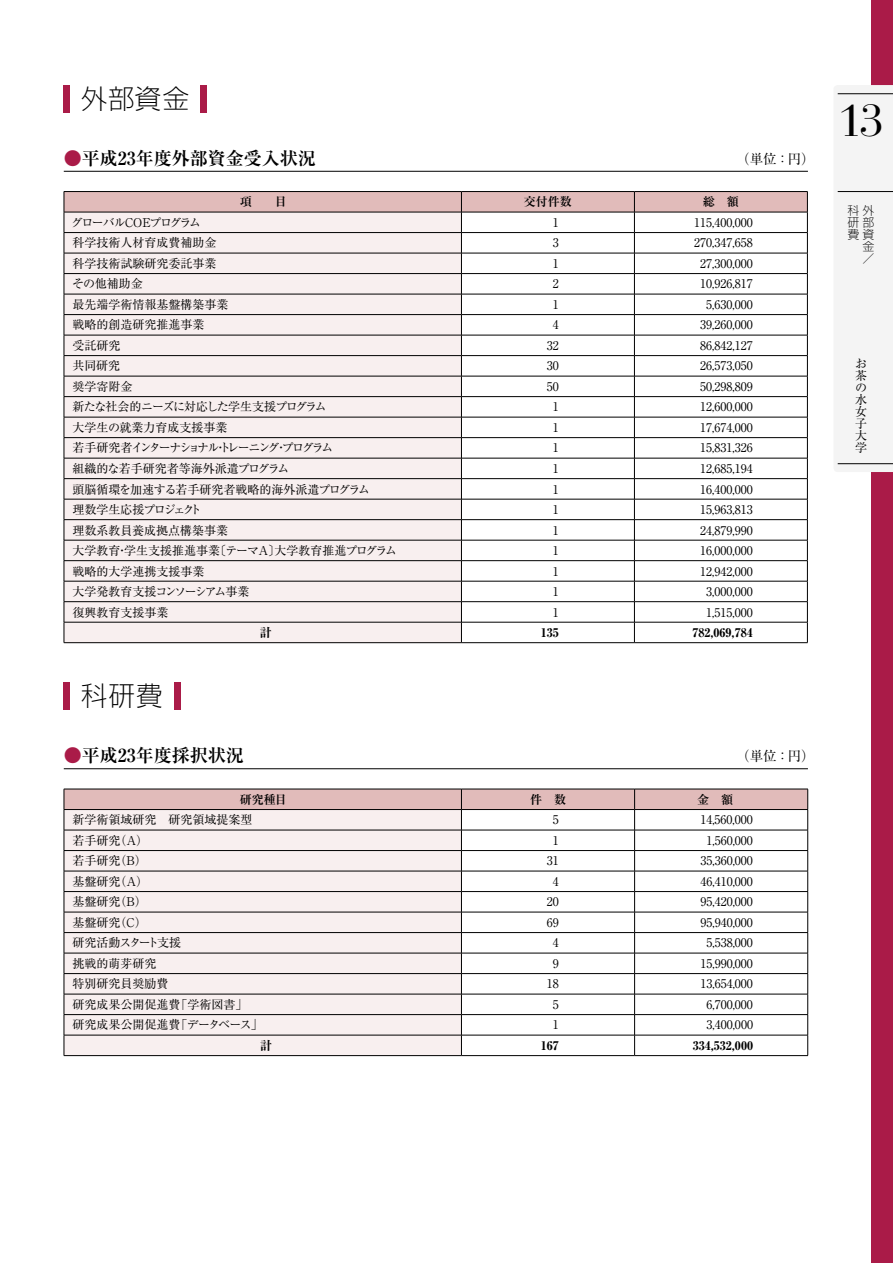
<style>
.page{position:relative;width:893px;height:1263px;background:#fff}
.page>*{position:absolute;margin:0;border:0;box-sizing:border-box;transform-origin:0 0}
.t1{font:45px "Bauer Bodoni";color:#000}
.t2{font:300 expanded 27px "Shin Go Pro";letter-spacing:.005em;color:#000}
.t3{font:700 18px "Ryumin Pro";color:#000}
.t4{font:13.5px "Ryumin Pro";color:#000}
.t5{font:12px/12px "Ryumin Pro";color:#000;text-align:justify}
.t6{font:800 12px "Ryumin Pro";color:#000}
.t7{font:12px "Ryumin Pro";letter-spacing:-.165em;color:#000}
.t8{font:12px "Ryumin Pro";letter-spacing:-.075em;color:#000}
.t9{font:700 12px "Ryumin Pro";color:#000}
.t10{font:12px "Ryumin Pro";letter-spacing:-.095em;color:#000}
.t11{font:12px "Ryumin Pro";letter-spacing:-.11em;color:#000}
.t12{font:12px "Ryumin Pro";letter-spacing:-.08em;color:#000}
.t13{font:12px "Ryumin Pro";letter-spacing:-.085em;color:#000}
.t14{font:300 expanded 12px/12px "Shin Go Pro";color:#000;text-align:right}
.s1{color:#aa1b48}
</style>
<div class="page">
<div style="left:872px;top:0;width:21px;height:1263px;background:#aa1b48"></div>
<div style="left:834px;top:85px;width:59px;height:387px;background:#f4f4f4"></div>
<hr style="left:838px;top:93px;width:55px;height:1px;background:#000">
<hr style="left:838px;top:191px;width:55px;height:1px;background:#000">
<hr style="left:838px;top:463px;width:55px;height:1px;background:#000">
<div style="left:64px;top:85px;width:6px;height:28px;background:#aa1b48"></div>
<div style="left:64px;top:682px;width:6px;height:28px;background:#aa1b48"></div>
<div style="left:200px;top:85px;width:6px;height:28px;background:#aa1b48"></div>
<div style="left:174px;top:682px;width:7px;height:28px;background:#aa1b48"></div>
<hr style="left:64px;top:171px;width:744px;height:1px;background:#000">
<hr style="left:64px;top:768px;width:744px;height:1px;background:#000">
<hr style="left:461px;top:642px;width:173px;height:1px;background:#000">
<hr style="left:634px;top:642px;width:174px;height:1px;background:#000">
<hr style="left:64px;top:191px;width:397px;height:1px;background:#000">
<hr style="left:461px;top:191px;width:173px;height:1px;background:#000">
<hr style="left:634px;top:191px;width:174px;height:1px;background:#000">
<svg style="left:64px;top:192px;width:744px;height:450px"></svg>
<hr style="left:64px;top:642px;width:397px;height:1px;background:#000">
<hr style="left:461px;top:1055px;width:174px;height:1px;background:#000">
<hr style="left:635px;top:1055px;width:173px;height:1px;background:#000">
<hr style="left:64px;top:1055px;width:397px;height:1px;background:#000">
<svg style="left:64px;top:789px;width:744px;height:266px"></svg>
<h2 class="t2" style="left:81px;top:76px;width:110px">外部資金</h2>
<h3 class="t3" style="left:64px;top:144px;width:253px"><span class="s1">●</span>平成23年度外部資金受入状況</h3>
<p class="t4" style="left:736px;top:148px;width:80px">（単位：円）</p>
<p class="t9" style="left:240px;top:192px;width:48px">項　　目</p>
<p class="t9" style="left:524px;top:192px;width:49px">交付件数</p>
<p class="t9" style="left:703px;top:192px;width:37px">総　額</p>
<p class="t11" style="left:71px;top:213px;width:131px">グローバルCOEプログラム</p>
<p class="t5" style="left:553px;top:216px;width:7px">1</p>
<p class="t5" style="left:694px;top:216px;width:60px">115,400,000</p>
<p class="t5" style="left:72px;top:236px;width:145px">科学技術人材育成費補助金</p>
<p class="t5" style="left:553px;top:236px;width:7px">3</p>
<p class="t5" style="left:694px;top:236px;width:60px">270,347,658</p>
<p class="t5" style="left:72px;top:257px;width:145px">科学技術試験研究委託事業</p>
<p class="t5" style="left:553px;top:257px;width:7px">1</p>
<p class="t5" style="left:700px;top:257px;width:54px">27,300,000</p>
<p class="t5" style="left:72px;top:277px;width:72px">その他補助金</p>
<p class="t5" style="left:553px;top:277px;width:7px">2</p>
<p class="t5" style="left:700px;top:277px;width:54px">10,926,817</p>
<p class="t5" style="left:72px;top:298px;width:157px">最先端学術情報基盤構築事業</p>
<p class="t5" style="left:553px;top:298px;width:7px">1</p>
<p class="t5" style="left:706px;top:298px;width:48px">5,630,000</p>
<p class="t5" style="left:72px;top:318px;width:133px">戦略的創造研究推進事業</p>
<p class="t5" style="left:553px;top:318px;width:7px">4</p>
<p class="t5" style="left:700px;top:318px;width:54px">39,260,000</p>
<p class="t5" style="left:72px;top:339px;width:49px">受託研究</p>
<p class="t5" style="left:547px;top:339px;width:13px">32</p>
<p class="t5" style="left:700px;top:339px;width:54px">86,842,127</p>
<p class="t5" style="left:72px;top:359px;width:49px">共同研究</p>
<p class="t5" style="left:547px;top:359px;width:13px">30</p>
<p class="t5" style="left:700px;top:359px;width:54px">26,573,050</p>
<p class="t5" style="left:72px;top:380px;width:61px">奨学寄附金</p>
<p class="t5" style="left:547px;top:380px;width:13px">50</p>
<p class="t5" style="left:700px;top:380px;width:54px">50,298,809</p>
<p class="t8" style="left:72px;top:397px;width:256px">新たな社会的ニーズに対応した学生支援プログラム</p>
<p class="t5" style="left:553px;top:400px;width:7px">1</p>
<p class="t5" style="left:700px;top:400px;width:54px">12,600,000</p>
<p class="t5" style="left:72px;top:421px;width:156px">大学生の就業力育成支援事業</p>
<p class="t5" style="left:553px;top:421px;width:7px">1</p>
<p class="t5" style="left:700px;top:421px;width:54px">17,674,000</p>
<p class="t7" style="left:72px;top:439px;width:263px">若手研究者インターナショナル・トレーニング・プログラム</p>
<p class="t5" style="left:553px;top:441px;width:7px">1</p>
<p class="t5" style="left:700px;top:441px;width:54px">15,831,326</p>
<p class="t5" style="left:72px;top:462px;width:218px">組織的な若手研究者等海外派遣プログラム</p>
<p class="t5" style="left:553px;top:462px;width:7px">1</p>
<p class="t5" style="left:700px;top:462px;width:54px">12,685,194</p>
<p class="t5" style="left:72px;top:482px;width:299px">頭脳循環を加速する若手研究者戦略的海外派遣プログラム</p>
<p class="t5" style="left:553px;top:482px;width:7px">1</p>
<p class="t5" style="left:700px;top:482px;width:54px">16,400,000</p>
<p class="t12" style="left:72px;top:500px;width:131px">理数学生応援プロジェクト</p>
<p class="t5" style="left:553px;top:503px;width:7px">1</p>
<p class="t5" style="left:700px;top:503px;width:54px">15,963,813</p>
<p class="t5" style="left:72px;top:523px;width:157px">理数系教員養成拠点構築事業</p>
<p class="t5" style="left:553px;top:523px;width:7px">1</p>
<p class="t5" style="left:700px;top:523px;width:54px">24,879,990</p>
<p class="t5" style="left:72px;top:544px;width:326px">大学教育・学生支援推進事業〔テーマA〕大学教育推進プログラム</p>
<p class="t5" style="left:553px;top:544px;width:7px">1</p>
<p class="t5" style="left:700px;top:544px;width:54px">16,000,000</p>
<p class="t5" style="left:72px;top:564px;width:133px">戦略的大学連携支援事業</p>
<p class="t5" style="left:553px;top:564px;width:7px">1</p>
<p class="t5" style="left:700px;top:564px;width:54px">12,942,000</p>
<p class="t10" style="left:72px;top:582px;width:178px">大学発教育支援コンソーシアム事業</p>
<p class="t5" style="left:553px;top:585px;width:7px">1</p>
<p class="t5" style="left:706px;top:585px;width:48px">3,000,000</p>
<p class="t5" style="left:72px;top:605px;width:97px">復興教育支援事業</p>
<p class="t5" style="left:553px;top:605px;width:7px">1</p>
<p class="t5" style="left:706px;top:605px;width:48px">1,515,000</p>
<p class="t6" style="left:260px;top:623px;width:13px">計</p>
<p class="t6" style="left:541px;top:623px;width:19px">135</p>
<p class="t6" style="left:692px;top:623px;width:62px">782,069,784</p>
<h2 class="t2" style="left:81px;top:674px;width:83px">科研費</h2>
<h3 class="t3" style="left:64px;top:741px;width:181px"><span class="s1">●</span>平成23年度採択状況</h3>
<p class="t4" style="left:736px;top:746px;width:80px">（単位：円）</p>
<p class="t9" style="left:240px;top:790px;width:48px">研究種目</p>
<p class="t9" style="left:530px;top:790px;width:37px">件　数</p>
<p class="t9" style="left:697px;top:790px;width:49px">金　額　</p>
<p class="t5" style="left:72px;top:813px;width:181px">新学術領域研究　研究領域提案型</p>
<p class="t5" style="left:553px;top:813px;width:7px">5</p>
<p class="t5" style="left:700px;top:813px;width:54px">14,560,000</p>
<p class="t5" style="left:72px;top:833px;width:77px">若手研究（A）</p>
<p class="t5" style="left:553px;top:833px;width:7px">1</p>
<p class="t5" style="left:706px;top:833px;width:48px">1,560,000</p>
<p class="t5" style="left:72px;top:854px;width:76px">若手研究（B）</p>
<p class="t5" style="left:547px;top:854px;width:13px">31</p>
<p class="t5" style="left:700px;top:854px;width:54px">35,360,000</p>
<p class="t5" style="left:73px;top:874px;width:77px">基盤研究（A）</p>
<p class="t5" style="left:553px;top:874px;width:7px">4</p>
<p class="t5" style="left:700px;top:874px;width:54px">46,410,000</p>
<p class="t5" style="left:73px;top:895px;width:76px">基盤研究（B）</p>
<p class="t5" style="left:547px;top:895px;width:13px">20</p>
<p class="t5" style="left:700px;top:895px;width:54px">95,420,000</p>
<p class="t5" style="left:73px;top:915px;width:76px">基盤研究（C）</p>
<p class="t5" style="left:547px;top:915px;width:13px">69</p>
<p class="t5" style="left:700px;top:915px;width:54px">95,940,000</p>
<p class="t13" style="left:73px;top:933px;width:110px">研究活動スタート支援</p>
<p class="t5" style="left:553px;top:936px;width:7px">4</p>
<p class="t5" style="left:706px;top:936px;width:48px">5,538,000</p>
<p class="t5" style="left:73px;top:957px;width:85px">挑戦的萌芽研究</p>
<p class="t5" style="left:553px;top:957px;width:7px">9</p>
<p class="t5" style="left:700px;top:957px;width:54px">15,990,000</p>
<p class="t5" style="left:73px;top:977px;width:97px">特別研究員奨励費</p>
<p class="t5" style="left:547px;top:977px;width:13px">18</p>
<p class="t5" style="left:700px;top:977px;width:54px">13,654,000</p>
<p class="t5" style="left:73px;top:998px;width:176px">研究成果公開促進費「学術図書」</p>
<p class="t5" style="left:553px;top:998px;width:7px">5</p>
<p class="t5" style="left:706px;top:998px;width:48px">6,700,000</p>
<p class="t5" style="left:73px;top:1018px;width:192px">研究成果公開促進費「データベース」</p>
<p class="t5" style="left:553px;top:1018px;width:7px">1</p>
<p class="t5" style="left:706px;top:1018px;width:48px">3,400,000</p>
<p class="t6" style="left:260px;top:1036px;width:13px">計</p>
<p class="t6" style="left:541px;top:1036px;width:19px">167</p>
<p class="t6" style="left:693px;top:1036px;width:62px">334,532,000</p>
<h1 class="t1" style="left:838px;top:94px;width:48px">13</h1>
<p class="t14" style="left:848px;top:203px;width:28px">科外研部費資金<br>／</p>
<p class="t5" style="left:855px;top:356px;width:13px">お茶の水女子大学</p>
</div>
